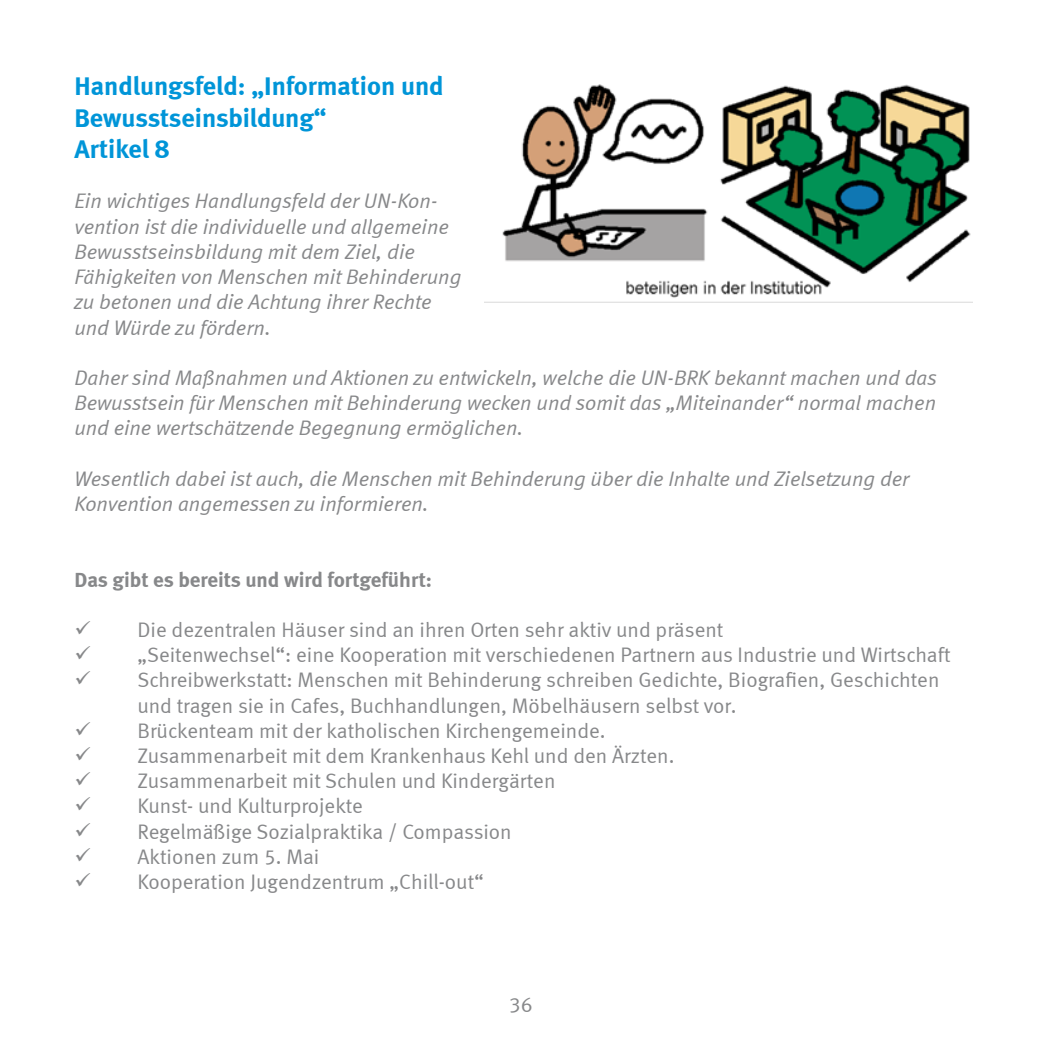
<style>
.page{position:relative;width:1042px;height:1042px;background:#fff}
.page>*{position:absolute;margin:0;border:0;box-sizing:border-box;transform-origin:0 0}
.t1{font:700 26.25px/31.5px "Meta Normal LF";color:#0095d8}
.t2{font:21px/25.2px "Meta Normal LF";color:#87888a}
.t3{font:italic 21px/25.2px "Meta Normal LF";color:#87888a}
.t4{font:700 21px "Meta Normal LF";color:#87888a}
</style>
<div class="page">
<img style="left:484px;top:84px;width:487px;height:218px">
<p class="t1" style="left:74px;top:70px;width:371px">Handlungsfeld: „Information und<br>Bewusstseinsbildung“<br>Artikel 8</p>
<p class="t3" style="left:74px;top:188px;width:388px">Ein wichtiges Handlungsfeld der UN-Kon&shy;vention ist die individuelle und allgemeine Bewusstseinsbildung mit dem Ziel, die Fähigkeiten von Menschen mit Behinderung zu betonen und die Achtung ihrer Rechte und Würde zu fördern.</p>
<p class="t3" style="left:74px;top:365px;width:864px;text-align:justify">Daher sind Maßnahmen und Aktionen zu entwickeln, welche die UN-BRK bekannt machen und das Bewusstsein für Menschen mit Behinderung wecken und somit das „Miteinander“ normal machen und eine wertschätzende Begegnung ermöglichen.</p>
<p class="t3" style="left:74px;top:466px;width:837px">Wesentlich dabei ist auch, die Menschen mit Behinderung über die Inhalte und Zielsetzung der<br>Konvention angemessen zu informieren.</p>
<p class="t4" style="left:74px;top:567px;width:359px">Das gibt es bereits und wird fortgeführt:</p>
<p class="t2" style="left:74px;top:617px;width:650px">✓ Die dezentralen Häuser sind an ihren Orten sehr aktiv und präsent</p>
<p class="t2" style="left:74px;top:642px;width:877px">✓ „Seitenwechsel“: eine Kooperation mit verschiedenen Partnern aus Industrie und Wirtschaft</p>
<p class="t2" style="left:137px;top:667px;width:803px;text-indent:-63px">✓ Schreibwerkstatt: Menschen mit Behinderung schreiben Gedichte, Biografien, Geschichten und tragen sie in Cafes, Buchhandlungen, Möbelhäusern selbst vor.</p>
<p class="t2" style="left:74px;top:718px;width:533px">✓ Brückenteam mit der katholischen Kirchengemeinde.</p>
<p class="t2" style="left:74px;top:743px;width:601px">✓ Zusammenarbeit mit dem Krankenhaus Kehl und den Ärzten.</p>
<p class="t2" style="left:74px;top:768px;width:482px">✓ Zusammenarbeit mit Schulen und Kindergärten</p>
<p class="t2" style="left:74px;top:793px;width:290px">✓ Kunst- und Kulturprojekte</p>
<p class="t2" style="left:74px;top:818px;width:439px">✓ Regelmäßige Sozialpraktika / Compassion</p>
<p class="t2" style="left:74px;top:844px;width:246px">✓ Aktionen zum 5. Mai</p>
<p class="t2" style="left:74px;top:869px;width:411px">✓ Kooperation Jugendzentrum „Chill-out“</p>
<p class="t2" style="left:509px;top:991px;width:25px">36</p>
</div>
